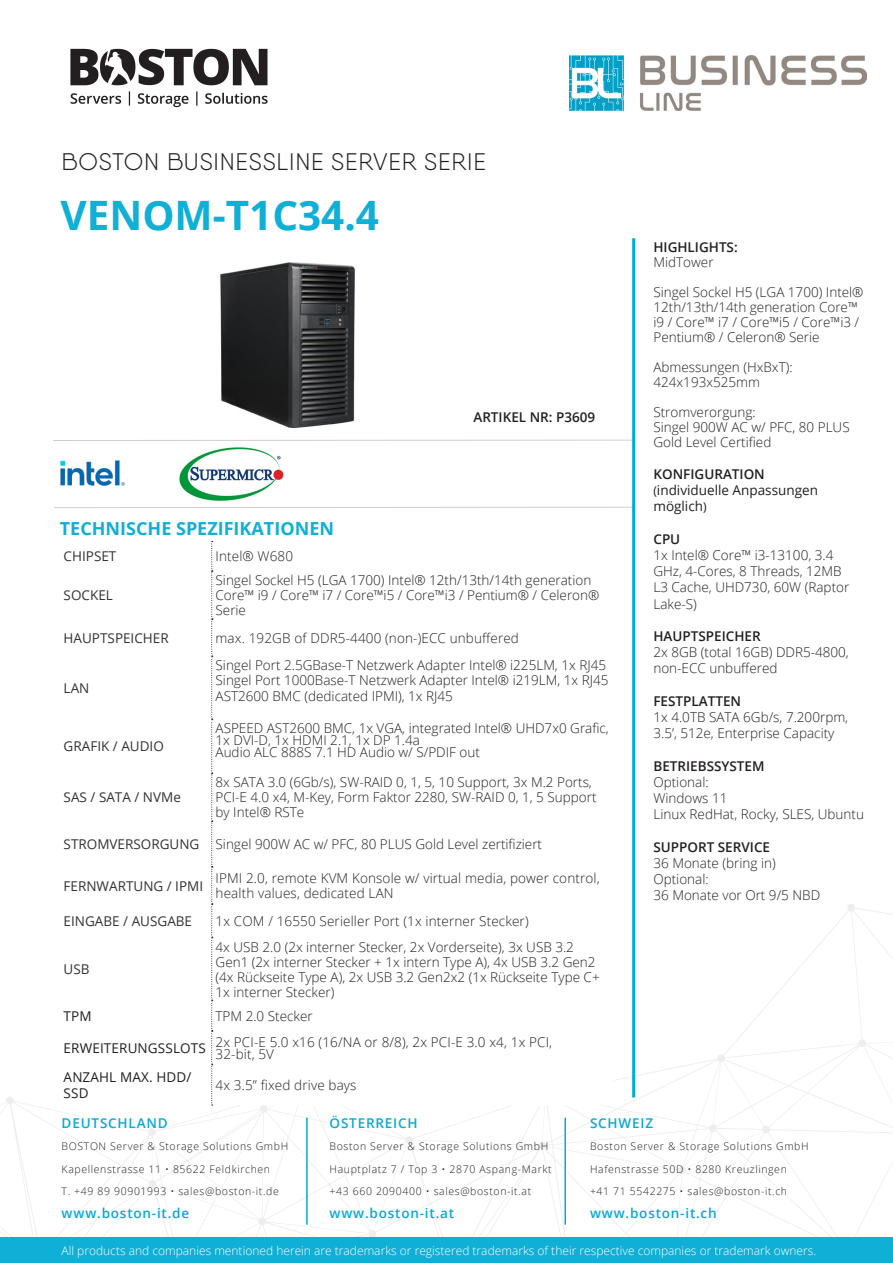
<style>
.page{position:relative;width:893px;height:1263px;background:#fff}
.page>*{position:absolute;margin:0;border:0;box-sizing:border-box;transform-origin:0 0}
.t1{font:700 40.5px "Open Sans";color:#10afd5}
.t2{font:300 24px "Qanelas";letter-spacing:.03em;color:#231f20}
.t3{font:700 18px "Open Sans";color:#10afd5}
.bulleted_list{font:300 13.5px/15px "Open Sans";color:#231f20}
.bulleted_list-2{font:13.5px "Open Sans";color:#323332}
.bulleted_list-3{font:13.5px/16.2px "Open Sans";letter-spacing:.01em;color:#231f20}
.bulleted_list-4{font:600 13.5px "Open Sans";color:#231f20}
.t4{font:600 13.5px "Open Sans";letter-spacing:.06em;color:#07a9d6}
.t5{font:300 12px "Open Sans";color:#fff}
.t6{font:300 10.5px/22.5px "Open Sans";letter-spacing:.06em;color:#231f20}
.s1{font-weight:600}
.s2{font-size:12px}
</style>
<div class="page">
<svg style="left:0;top:904px;width:893px;height:333px"></svg>
<hr style="left:306px;top:1118px;width:2px;height:107px;background:#07a9d6">
<img style="left:570px;top:55px;width:296px;height:56px">
<hr style="left:564px;top:1118px;width:2px;height:107px;background:#07a9d6">
<div style="left:0;top:1237px;width:893px;height:26px;background:#10afd5"></div>
<hr style="left:632px;top:238px;width:3px;height:859px;background:#00add9">
<svg style="left:60px;top:571px;width:554px;height:534px"></svg>
<svg style="left:211px;top:541px;width:2px;height:565px"></svg>
<img style="left:60px;top:460px;width:65px;height:26px">
<img style="left:180px;top:448px;width:103px;height:53px">
<hr style="left:54px;top:507px;width:578px;height:1px;background:#231f20">
<hr style="left:53px;top:440px;width:579px;height:1px;background:#231f20">
<img style="left:220px;top:262px;width:135px;height:165px">
<img style="left:70px;top:48px;width:198px;height:60px">
<p class="t2" style="left:62px;top:147px;width:426px">BOSTON BUSINESSLINE SERVER SERIE</p>
<p class="t1" style="left:60px;top:186px;width:320px">VENOM-T1C34.4</p>
<p class="t3" style="left:60px;top:516px;width:276px">TECHNISCHE SPEZIFIKATIONEN</p>
<p class="bulleted_list-4" style="left:473px;top:408px;width:123px">ARTIKEL NR: P3609</p>
<p class="bulleted_list-2" style="left:64px;top:547px;width:54px">CHIPSET</p>
<p class="bulleted_list" style="left:216px;top:549px;width:79px">Intel® W680</p>
<p class="bulleted_list-2" style="left:64px;top:586px;width:51px">SOCKEL</p>
<p class="bulleted_list" style="left:216px;top:572px;width:385px">Singel Sockel H5 (LGA 1700) Intel® 12th/13th/14th generation<br>Core™ i9 / Core™ i7 / Core™i5 / Core™i3 / Pentium® / Celeron®<br>Serie</p>
<p class="bulleted_list-2" style="left:64px;top:629px;width:107px">HAUPTSPEICHER</p>
<p class="bulleted_list" style="left:216px;top:630px;width:305px">max. 192GB of DDR5-4400 (non-)ECC unbuffered</p>
<p class="bulleted_list-2" style="left:64px;top:679px;width:27px">LAN</p>
<p class="bulleted_list" style="left:216px;top:658px;width:392px">Singel Port 2.5GBase-T Netzwerk Adapter Intel® i225LM, 1x RJ45</p>
<p class="bulleted_list" style="left:216px;top:673px;width:394px">Singel Port 1000Base-T Netzwerk Adapter Intel® i219LM, 1x RJ45</p>
<p class="bulleted_list" style="left:216px;top:688px;width:239px">AST2600 BMC (dedicated IPMI), 1x RJ45</p>
<p class="bulleted_list-2" style="left:64px;top:737px;width:102px">GRAFIK / AUDIO</p>
<p class="bulleted_list-2" style="left:64px;top:788px;width:119px">SAS / SATA / NVMe</p>
<p class="bulleted_list" style="left:216px;top:722px;width:395px;line-height:12px">ASPEED AST2600 BMC, 1x VGA, integrated Intel® UHD7x0 Grafic,<br>1x DVI-D, 1x HDMI 2.1, 1x DP 1.4a<br>Audio ALC 888S 7.1 HD Audio w/ S/PDIF out</p>
<p class="bulleted_list" style="left:216px;top:775px;width:382px">8x SATA 3.0 (6Gb/s), SW-RAID 0, 1, 5, 10 Support, 3x M.2 Ports,<br>PCI-E 4.0 x4, M-Key, Form Faktor 2280, SW-RAID 0, 1, 5 Support by Intel® RSTe</p>
<p class="bulleted_list-2" style="left:64px;top:835px;width:137px">STROMVERSORGUNG</p>
<p class="bulleted_list" style="left:216px;top:836px;width:328px">Singel 900W AC w/ PFC, 80 PLUS Gold Level zertifiziert</p>
<p class="bulleted_list-2" style="left:64px;top:876px;width:141px">FERNWARTUNG / IPMI</p>
<p class="bulleted_list" style="left:216px;top:870px;width:385px">IPMI 2.0, remote KVM Konsole w/ virtual media, power control, health values, dedicated LAN</p>
<p class="bulleted_list-2" style="left:64px;top:912px;width:130px">EINGABE / AUSGABE</p>
<p class="bulleted_list" style="left:216px;top:913px;width:315px">1x COM / 16550 Serieller Port (1x interner Stecker)</p>
<p class="bulleted_list-2" style="left:64px;top:960px;width:27px">USB</p>
<p class="bulleted_list" style="left:216px;top:939px;width:386px">4x USB 2.0 (2x interner Stecker, 2x Vorderseite), 3x USB 3.2<br>Gen1 (2x interner Stecker + 1x intern Type A), 4x USB 3.2 Gen2 (4x Rückseite Type A), 2x USB 3.2 Gen2x2 (1x Rückseite Type C+ 1x interner Stecker)</p>
<p class="bulleted_list-3" style="left:64px;top:1007px;width:30px">TPM</p>
<p class="bulleted_list" style="left:216px;top:1008px;width:99px">TPM 2.0 Stecker</p>
<p class="bulleted_list-3" style="left:64px;top:1039px;width:144px">ERWEITERUNGSSLOTS</p>
<p class="bulleted_list" style="left:216px;top:1035px;width:338px;line-height:12px">2x PCI-E 5.0 x16 (16/NA or 8/8), 2x PCI-E 3.0 x4, 1x PCI,<br>32-bit, 5V</p>
<p class="bulleted_list-3" style="left:64px;top:1069px;width:129px">ANZAHL MAX. HDD/<br>SSD</p>
<p class="bulleted_list" style="left:216px;top:1077px;width:143px">4x 3.5” fixed drive bays</p>
<p class="bulleted_list-4" style="left:653px;top:237px;width:86px">HIGHLIGHTS:</p>
<p class="bulleted_list" style="left:653px;top:254px;width:62px">MidTower</p>
<p class="bulleted_list" style="left:653px;top:284px;width:212px">Singel Sockel H5 (LGA 1700) Intel®<br>12th/13th/14th generation Core™ i9 / Core™ i7 / Core™i5 / Core™i3 /<br>Pentium® / Celeron® Serie</p>
<p class="bulleted_list" style="left:653px;top:359px;width:141px">Abmessungen (HxBxT):<br>424x193x525mm</p>
<p class="bulleted_list" style="left:653px;top:404px;width:198px">Stromverorgung:<br>Singel 900W AC w/ PFC, 80 PLUS<br>Gold Level Certified</p>
<p class="bulleted_list-3" style="left:653px;top:466px;width:166px"><span class="s1">KONFIGURATION </span><span class="s2">(</span>individuelle Anpassungen möglich<span class="s2">)</span></p>
<p class="bulleted_list-4" style="left:653px;top:530px;width:28px">CPU</p>
<p class="bulleted_list" style="left:653px;top:547px;width:197px;line-height:16.2px">1x Intel® Core™ i3-13100, 3.4<br>GHz, 4-Cores, 8 Threads, 12MB<br>L3 Cache, UHD730, 60W (Raptor<br>Lake-S)</p>
<p class="bulleted_list-4" style="left:653px;top:627px;width:109px">HAUPTSPEICHER</p>
<p class="bulleted_list" style="left:653px;top:644px;width:197px;line-height:16.2px">2x 8GB (total 16GB) DDR5-4800, non-ECC unbuffered</p>
<p class="bulleted_list-4" style="left:653px;top:692px;width:89px">FESTPLATTEN</p>
<p class="bulleted_list" style="left:653px;top:709px;width:196px;line-height:16.2px">1x 4.0TB SATA 6Gb/s, 7.200rpm,<br>3.5’, 512e, Enterprise Capacity</p>
<p class="bulleted_list-4" style="left:653px;top:756px;width:113px">BETRIEBSSYSTEM</p>
<p class="bulleted_list" style="left:653px;top:773px;width:75px;line-height:16.2px">Optional:<br>Windows 11</p>
<p class="bulleted_list" style="left:653px;top:806px;width:212px">Linux RedHat, Rocky, SLES, Ubuntu</p>
<p class="bulleted_list-4" style="left:653px;top:837px;width:118px">SUPPORT SERVICE</p>
<p class="bulleted_list" style="left:653px;top:855px;width:124px">36 Monate (bring in)</p>
<p class="bulleted_list" style="left:653px;top:871px;width:168px;line-height:16.2px">Optional:<br>36 Monate vor Ort 9/5 NBD</p>
<p class="t4" style="left:330px;top:1114px;width:90px">ÖSTERREICH</p>
<p class="t6" style="left:330px;top:1135px;width:220px">Boston Server &amp; Storage Solutions GmbH</p>
<p class="t6" style="left:330px;top:1157px;width:224px">Hauptplatz 7 / Top 3 • 2870 Aspang-Markt +43 660 2090400 • sales@boston-it.at</p>
<p class="t4" style="left:330px;top:1204px;width:126px">www.boston-it.at</p>
<p class="t4" style="left:590px;top:1114px;width:65px">SCHWEIZ</p>
<p class="t6" style="left:590px;top:1135px;width:220px">Boston Server &amp; Storage Solutions GmbH</p>
<p class="t6" style="left:590px;top:1157px;width:199px">Hafenstrasse 50D • 8280 Kreuzlingen +41 71 5542275 • sales@boston-it.ch</p>
<p class="t4" style="left:590px;top:1204px;width:128px">www.boston-it.ch</p>
<p class="t5" style="left:62px;top:1242px;width:756px">All products and companies mentioned herein are trademarks or registered trademarks of their respective companies or trademark owners.</p>
<p class="t4" style="left:62px;top:1114px;width:108px">DEUTSCHLAND</p>
<p class="t6" style="left:62px;top:1135px;width:228px">BOSTON Server &amp; Storage Solutions GmbH</p>
<p class="t6" style="left:62px;top:1157px;width:210px">Kapellenstrasse 11 • 85622 Feldkirchen</p>
<p class="t6" style="left:62px;top:1180px;width:219px">T. +49 89 90901993 • sales@boston-it.de</p>
<p class="t4" style="left:62px;top:1204px;width:129px">www.boston-it.de</p>
</div>
